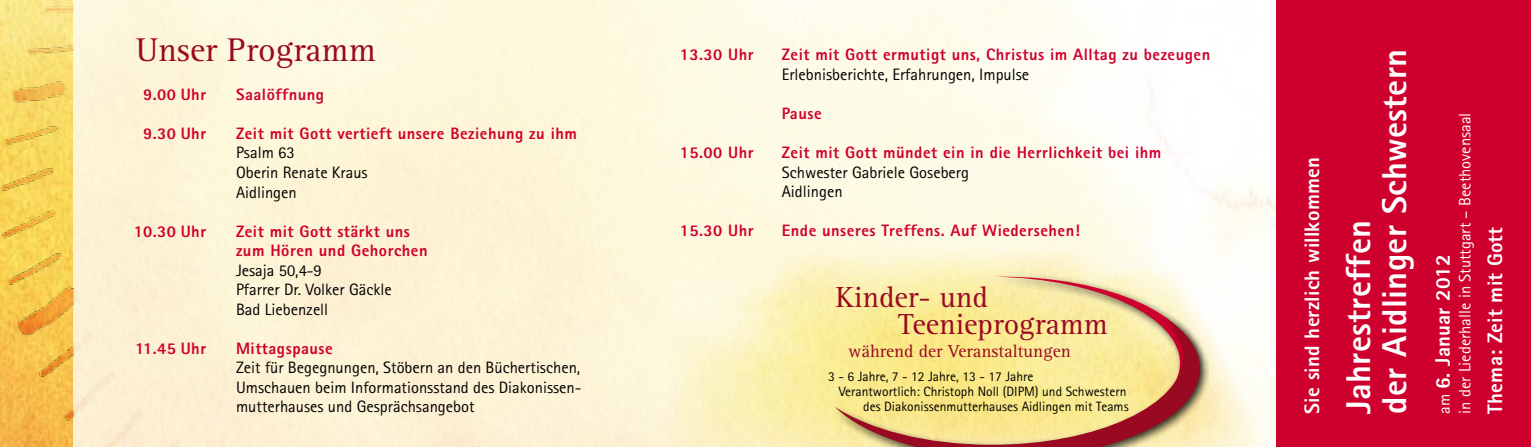
<style>
.page{position:relative;width:1531px;height:447px;background:#fff}
.page>*{position:absolute;margin:0;border:0;box-sizing:border-box;transform-origin:0 0}
.t1{font:800 34.5px/36px "Rotis Sans Serif";letter-spacing:.01em;color:#fff}
.t2{font:33.9px "Rotis Serif";color:#9a0922}
.t3{font:30px/27px "Rotis Serif";color:#9a0922}
.t4{font:800 21px "Rotis Sans Serif";letter-spacing:.01em;color:#fff}
.t5{font:18px "Rotis Serif";color:#9a0922}
.t6{font:800 16.5px/19.5px "Rotis Sans Serif";letter-spacing:.03em;color:#ce002d}
.t7{font:16.5px/19.5px "Rotis Sans Serif";color:#000}
.t8{font:16.5px "Rotis Sans Serif";color:#fff}
.t9{font:13.5px "Rotis Sans Serif";color:#000}
.s1{font-weight:400;font-size:16.5px}
</style>
<div class="page">
<div style="left:990px;top:271px;width:212px;height:175px;background:#000;opacity:.75"></div>
<svg style="left:995px;top:276px;width:200px;height:36px;background:#f0d8ac"></svg>
<div style="left:829px;top:312px;width:379px;height:134px;background:#000;opacity:.75"></div>
<svg style="left:834px;top:317px;width:366px;height:129px;background:#eccf85"></svg>
<div style="left:1276px;top:0;width:255px;height:446px;background:#ce002d"></div>
<img style="left:73px;top:0;width:405px;height:446px">
<img style="left:0;top:0;width:73px;height:446px">
<h2 class="t2" style="left:136px;top:30px;width:241px">Unser Programm</h2>
<p class="t6" style="left:143px;top:84px;width:65px">9.00 Uhr</p>
<p class="t6" style="left:236px;top:84px;width:90px">Saalöffnung</p>
<p class="t6" style="left:143px;top:123px;width:65px">9.30 Uhr</p>
<p class="t6" style="left:236px;top:123px;width:342px">Zeit mit Gott vertieft unsere Beziehung zu ihm</p>
<p class="t7" style="left:236px;top:143px;width:133px">Psalm 63<br>Oberin Renate Kraus<br>Aidlingen</p>
<p class="t6" style="left:134px;top:221px;width:74px">10.30 Uhr</p>
<p class="t6" style="left:236px;top:221px;width:193px">Zeit mit Gott stärkt uns zum Hören und Gehorchen</p>
<p class="t7" style="left:236px;top:260px;width:157px">Jesaja 50,4-9<br>Pfarrer Dr. Volker Gäckle<br>Bad Liebenzell</p>
<p class="t6" style="left:135px;top:338px;width:73px">11.45 Uhr</p>
<p class="t6" style="left:236px;top:338px;width:98px">Mittagspause</p>
<p class="t7" style="left:236px;top:357px;width:347px;text-align:justify">Zeit für Begegnungen, Stöbern an den Büchertischen, Umschauen beim Informationsstand des Diakonissen&shy;mutterhauses und Gesprächsangebot</p>
<p class="t6" style="left:680px;top:45px;width:75px">13.30 Uhr</p>
<p class="t6" style="left:782px;top:45px;width:430px">Zeit mit Gott ermutigt uns, Christus im Alltag zu bezeugen</p>
<p class="t7" style="left:782px;top:64px;width:249px">Erlebnisberichte, Erfahrungen, Impulse</p>
<p class="t6" style="left:782px;top:103px;width:41px">Pause</p>
<p class="t6" style="left:680px;top:142px;width:75px">15.00 Uhr</p>
<p class="t6" style="left:782px;top:142px;width:381px">Zeit mit Gott mündet ein in die Herrlichkeit bei ihm</p>
<p class="t7" style="left:782px;top:162px;width:189px">Schwester Gabriele Goseberg<br>Aidlingen</p>
<p class="t6" style="left:680px;top:220px;width:75px">15.30 Uhr</p>
<p class="t6" style="left:782px;top:220px;width:300px">Ende unseres Treffens. Auf Wiedersehen!</p>
<h3 class="t3" style="left:898px;top:284px;width:211px;text-indent:-62px">Kinder- und<br>Teenieprogramm</h3>
<p class="t5" style="left:848px;top:340px;width:224px">während der Veranstaltungen</p>
<p class="t9" style="left:828px;top:368px;width:207px">3 - 6 Jahre, 7 - 12 Jahre, 13 - 17 Jahre</p>
<p class="t9" style="left:839px;top:383px;width:289px">Verantwortlich: Christoph Noll (DIPM) und Schwestern</p>
<p class="t9" style="left:863px;top:398px;width:267px">des Diakonissenmutterhauses Aidlingen mit Teams</p>
<p class="t4" style="left:1298px;top:413px;width:258px;rotate:-90deg">Sie sind herzlich willkommen</p>
<h1 class="t1" style="left:1340px;top:413px;width:366px;rotate:-90deg">Jahrestreffen<br>der Aidlinger Schwestern</h1>
<p class="t4" style="left:1429px;top:413px;width:161px;rotate:-90deg"><span class="s1">am</span> 6. Januar 2012</p>
<p class="t8" style="left:1455px;top:413px;width:302px;rotate:-90deg">in der Liederhalle in Stuttgart – Beethovensaal</p>
<p class="t4" style="left:1481px;top:413px;width:188px;rotate:-90deg">Thema: Zeit mit Gott</p>
</div>
